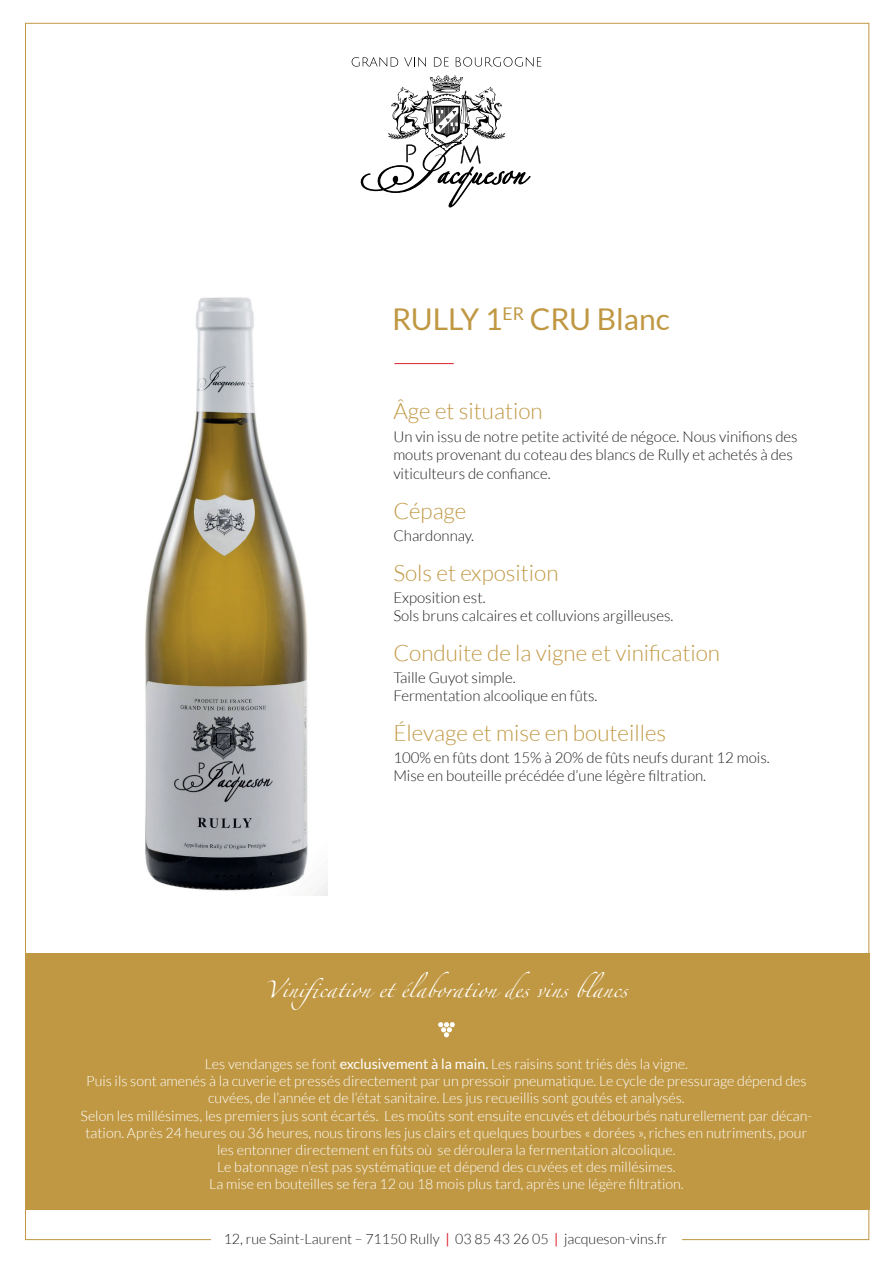
<style>
.page{position:relative;width:893px;height:1263px;background:#fff}
.page>*{position:absolute;margin:0;border:0;box-sizing:border-box;transform-origin:0 0}
.t1{font:30px "Lato";color:#c09843}
.t2{font:300 22.5px "Lato";color:#c09843}
.t3{font:300 15px/18px "Lato";color:#231f20}
.t4{font:15px "Zapfino";color:#fff}
.t5{font:300 14.25px/17.1px "Lato";color:#fff;text-align:center}
.t6{font:300 14.25px "Lato";color:#231f20}
.s1{font-weight:400}
.s2{font-weight:400;color:#dc222e}
</style>
<div class="page">
<div style="left:25px;top:954px;width:844px;height:256px;background:#c09843"></div>
<svg style="left:352px;top:57px;width:46px;height:10px"></svg>
<svg style="left:404px;top:57px;width:22px;height:10px"></svg>
<svg style="left:434px;top:57px;width:15px;height:10px"></svg>
<svg style="left:456px;top:57px;width:85px;height:10px"></svg>
<svg style="left:360px;top:75px;width:170px;height:132px"></svg>
<svg style="left:438px;top:1022px;width:17px;height:15px"></svg>
<hr style="left:394px;top:363px;width:60px;height:1px;background:#dc222e">
<img style="left:145px;top:297px;width:182px;height:598px">
<h1 class="t1" style="left:392px;top:302px;width:279px">RULLY 1<sup>ER</sup> CRU Blanc</h1>
<h2 class="t2" style="left:393px;top:399px;width:151px">Âge et situation</h2>
<p class="t3" style="left:393px;top:427px;width:406px">Un vin issu de notre petite activité de négoce. Nous vinifions des mouts provenant du coteau des blancs de Rully et achetés à des</p>
<p class="t3" style="left:393px;top:465px;width:159px">viticulteurs de confiance.</p>
<h2 class="t2" style="left:393px;top:499px;width:75px">Cépage</h2>
<p class="t3" style="left:393px;top:527px;width:82px">Chardonnay.</p>
<h2 class="t2" style="left:393px;top:561px;width:167px">Sols et exposition</h2>
<p class="t3" style="left:393px;top:589px;width:282px">Exposition est.<br>Sols bruns calcaires et colluvions argilleuses.</p>
<h2 class="t2" style="left:393px;top:641px;width:328px">Conduite de la vigne et vinification</h2>
<p class="t3" style="left:393px;top:669px;width:206px">Taille Guyot simple.<br>Fermentation alcoolique en fûts.</p>
<h2 class="t2" style="left:393px;top:721px;width:274px">Élevage et mise en bouteilles</h2>
<p class="t3" style="left:393px;top:749px;width:378px">100% en fûts dont 15% à 20% de fûts neufs durant 12 mois.<br>Mise en bouteille précédée d’une légère filtration.</p>
<p class="t4" style="left:265px;top:983px;width:364px">Vinification et élaboration des vins blancs</p>
<p class="t5" style="left:81px;top:1056px;width:733px">Les vendanges se font <span class="s1">exclusivement à la main.</span> Les raisins sont triés dès la vigne.<br>Puis ils sont amenés à la cuverie et pressés directement par un pressoir pneumatique. Le cycle de pressurage dépend des cuvées, de l’année et de l’état sanitaire. Les jus recueillis sont goutés et analysés.<br>Selon les millésimes, les premiers jus sont écartés. Les moûts sont ensuite encuvés et débourbés naturellement par décan&shy;tation. Après 24 heures ou 36 heures, nous tirons les jus clairs et quelques bourbes « dorées », riches en nutriments, pour les entonner directement en fûts où se déroulera la fermentation alcoolique.<br>Le batonnage n’est pas systématique et dépend des cuvées et des millésimes.<br>La mise en bouteilles se fera 12 ou 18 mois plus tard, après une légère filtration.</p>
<p class="t6" style="left:224px;top:1231px;width:445px">12, rue Saint-Laurent – 71150 Rully <span class="s2">|</span> 03 85 43 26 05 <span class="s2">|</span> jacqueson-vins.fr</p>
</div>
